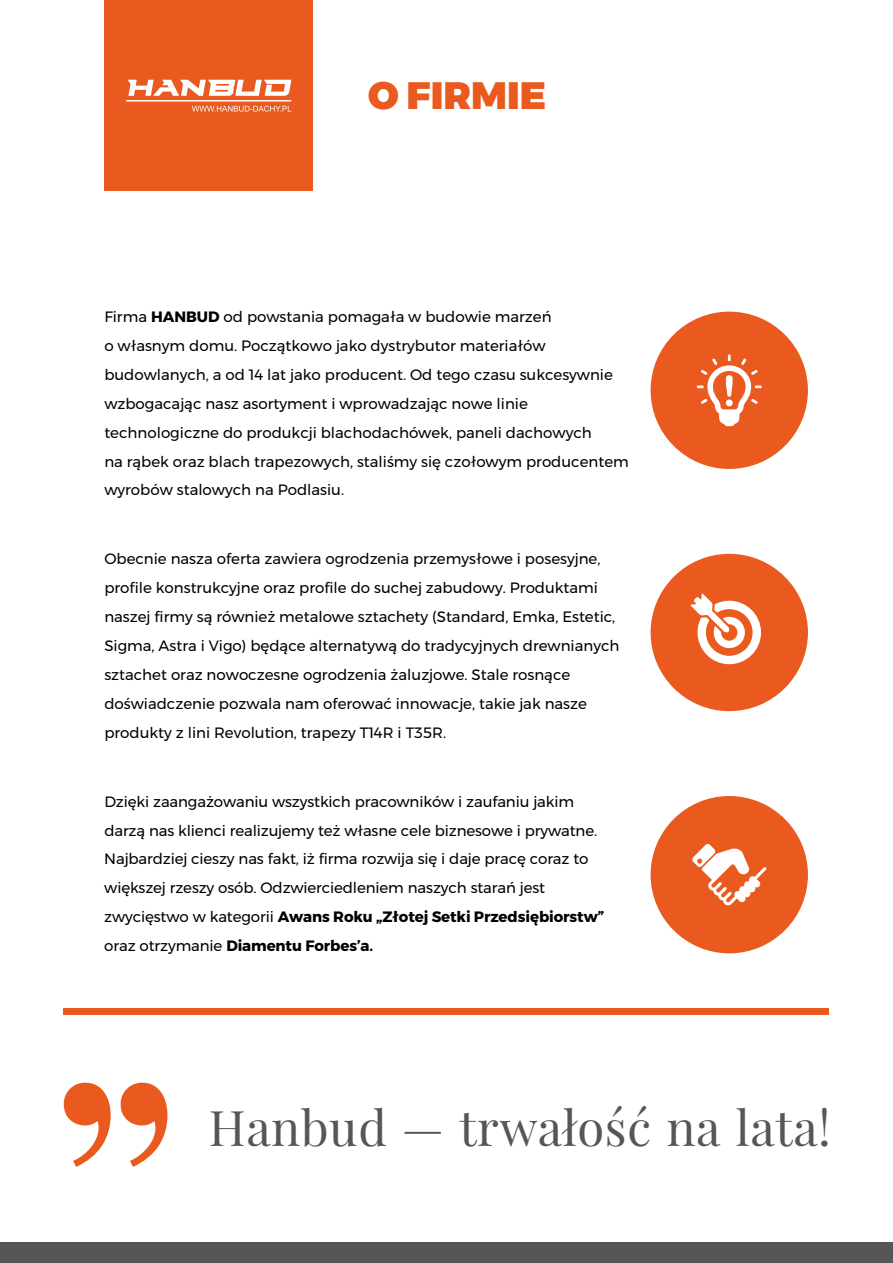
<style>
.page{position:relative;width:893px;height:1263px;background:#fff}
.page>*{position:absolute;margin:0;border:0;box-sizing:border-box;transform-origin:0 0}
.t1{font:48.9px "Playfair Display";letter-spacing:.01em;color:#565656}
.t2{font:900 38.25px "Montserrat";color:#ea591e}
.t3{font:15px/28.8px "Montserrat";color:#000}
.s1{font-weight:700}
</style>
<div class="page">
<div style="left:0;top:1242px;width:893px;height:21px;background:#565656"></div>
<div style="left:104px;top:0;width:209px;height:191px;background:#ea591e"></div>
<svg style="left:126px;top:80px;width:165px;height:32px"></svg>
<svg style="left:64px;top:1083px;width:103px;height:84px"></svg>
<div style="left:64px;top:1008px;width:765px;height:6px;background:#ea591e"></div>
<div style="left:651px;top:554px;width:157px;height:157px;background:#ea591e;border-radius:50%"></div>
<svg style="left:690px;top:594px;width:71px;height:70px"></svg>
<div style="left:651px;top:312px;width:157px;height:157px;background:#ea591e;border-radius:50%"></div>
<svg style="left:697px;top:354px;width:65px;height:72px"></svg>
<div style="left:726px;top:399px;width:7px;height:7px;background:#fff;border-radius:50%"></div>
<div style="left:651px;top:796px;width:157px;height:157px;background:#ea591e;border-radius:50%"></div>
<svg style="left:692px;top:844px;width:74px;height:62px"></svg>
<h2 class="t2" style="left:368px;top:72px;width:179px">O FIRMIE</h2>
<p class="t3" style="left:104px;top:302px;width:526px">Firma <span class="s1">HANBUD</span> od powstania pomagała w budowie marzeń<br>o własnym domu. Początkowo jako dystrybutor materiałów budowlanych, a od 14 lat jako producent. Od tego czasu sukcesywnie wzbogacając nasz asortyment i wprowadzając nowe linie technologiczne do produkcji blachodachówek, paneli dachowych<br>na rąbek oraz blach trapezowych, staliśmy się czołowym producentem wyrobów stalowych na Podlasiu.</p>
<p class="t3" style="left:104px;top:545px;width:517px">Obecnie nasza oferta zawiera ogrodzenia przemysłowe i posesyjne, profile konstrukcyjne oraz profile do suchej zabudowy. Produktami naszej firmy są również metalowe sztachety (Standard, Emka, Estetic, Sigma, Astra i Vigo) będące alternatywą do tradycyjnych drewnianych sztachet oraz nowoczesne ogrodzenia żaluzjowe. Stale rosnące doświadczenie pozwala nam oferować innowacje, takie jak nasze produkty z lini Revolution, trapezy T14R i T35R.</p>
<p class="t3" style="left:104px;top:787px;width:501px">Dzięki zaangażowaniu wszystkich pracowników i zaufaniu jakim darzą nas klienci realizujemy też własne cele biznesowe i prywatne.<br>Najbardziej cieszy nas fakt, iż firma rozwija się i daje pracę coraz to większej rzeszy osób. Odzwierciedleniem naszych starań jest zwycięstwo w kategorii <span class="s1">Awans Roku „Złotej Setki Przedsiębiorstw” </span>oraz otrzymanie <span class="s1">Diamentu Forbes’a.</span></p>
<h1 class="t1" style="left:209px;top:1093px;width:624px">Hanbud — trwałość na lata!</h1>
</div>
